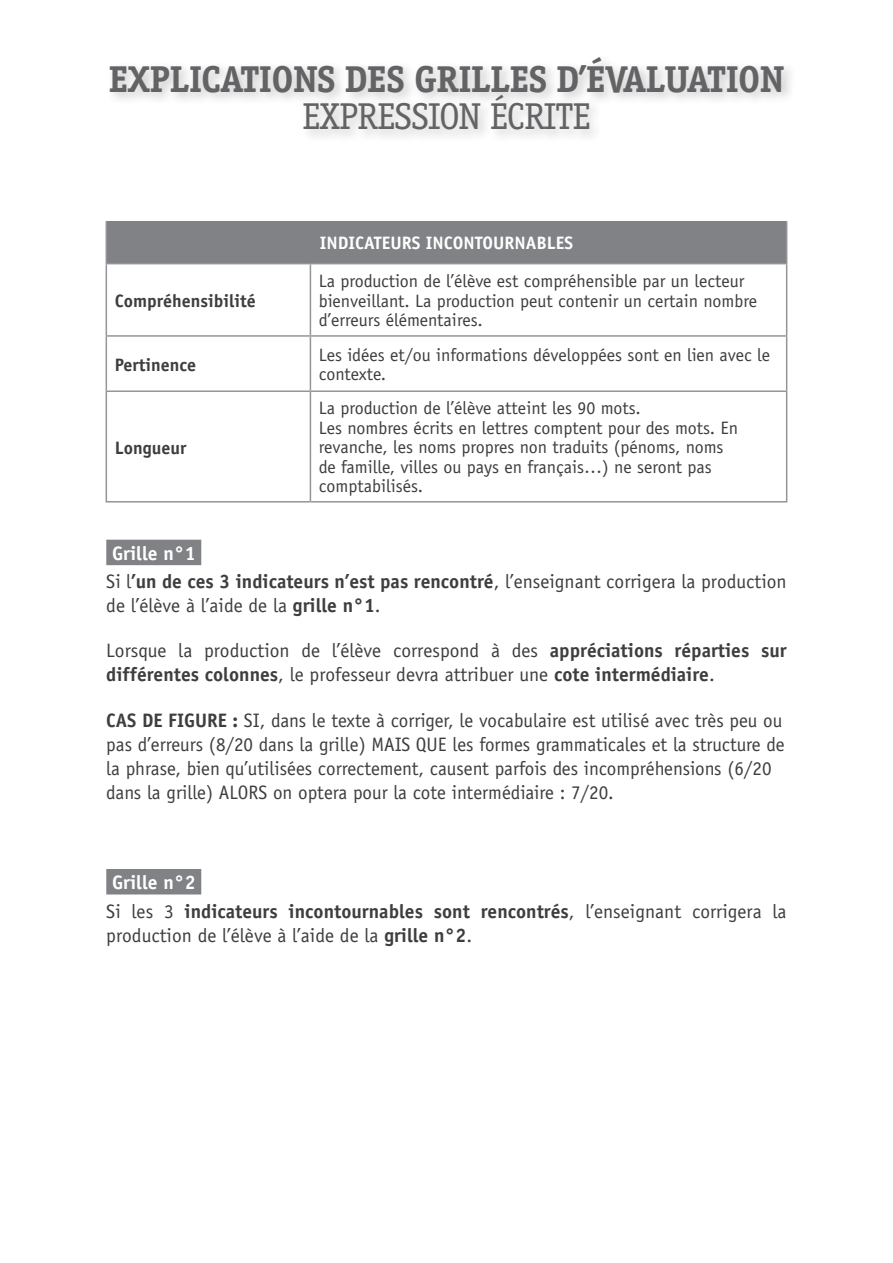
<style>
.page{position:relative;width:893px;height:1263px;background:#fff}
.page>*{position:absolute;margin:0;border:0;box-sizing:border-box;transform-origin:0 0}
.t1{font:700 37.5px "Officina Serif";letter-spacing:-.025em;color:#636366}
.t2{font:37.5px "Officina Serif";letter-spacing:-.025em;color:#636366}
.t3{font:19.5px/28.2px "Evalex Sans";color:#3e3e3f}
.t4{font:19.5px/24px "Officina Sans";color:#3e3e3f}
.t5{font:700 19.5px/28.2px "Evalex Sans";color:#3e3e3f}
.t6{font:18px/19.5px "Officina Sans";color:#3e3e3f}
.t7{font:700 18px "Officina Sans";color:#3e3e3f}
.t8{font:700 18px "Officina Sans";color:#fff}
.s1{font-weight:700;color:#fff}
.s2{font-weight:700}
.s3{color:#fff}
.s4{font-weight:400}
</style>
<div class="page">
<div style="left:105px;top:52px;width:692px;height:91px;background:#231f20;opacity:.25"></div>
<div style="left:106px;top:221px;width:681px;height:43px;background:#808285"></div>
<hr style="left:106px;top:221px;width:1px;height:42px;background:#939598">
<hr style="left:786px;top:221px;width:1px;height:42px;background:#939598">
<hr style="left:106px;top:263px;width:204px;height:1px;background:#939598">
<hr style="left:106px;top:264px;width:1px;height:71px;background:#939598">
<hr style="left:310px;top:263px;width:477px;height:1px;background:#939598">
<hr style="left:310px;top:264px;width:1px;height:71px;background:#939598">
<hr style="left:786px;top:264px;width:1px;height:71px;background:#939598">
<hr style="left:106px;top:335px;width:204px;height:2px;background:#939598">
<hr style="left:106px;top:337px;width:1px;height:53px;background:#939598">
<hr style="left:310px;top:335px;width:477px;height:2px;background:#939598">
<hr style="left:310px;top:337px;width:1px;height:53px;background:#939598">
<hr style="left:786px;top:337px;width:1px;height:53px;background:#939598">
<hr style="left:106px;top:390px;width:204px;height:2px;background:#939598">
<hr style="left:106px;top:392px;width:1px;height:109px;background:#939598">
<hr style="left:310px;top:390px;width:477px;height:2px;background:#939598">
<hr style="left:310px;top:392px;width:1px;height:109px;background:#939598">
<hr style="left:786px;top:392px;width:1px;height:109px;background:#939598">
<hr style="left:106px;top:501px;width:204px;height:1px;background:#939598">
<hr style="left:310px;top:501px;width:477px;height:1px;background:#939598">
<div style="left:106px;top:540px;width:95px;height:25px;background:#808285"></div>
<div style="left:106px;top:869px;width:95px;height:25px;background:#808285"></div>
<h1 class="t1" style="left:108px;top:56px;width:678px">EXPLICATIONS DES GRILLES D’ÉVALUATION</h1>
<h1 class="t2" style="left:302px;top:95px;width:290px">EXPRESSION ÉCRITE</h1>
<p class="t7" style="left:115px;top:289px;width:143px">Compréhensibilité</p>
<p class="t8" style="left:320px;top:232px;width:65px">IN DICATEUR</p>
<p class="t8" style="left:412px;top:232px;width:162px">S incontournables</p>
<p class="t6" style="left:319px;top:271px;width:440px">La production de l’élève est compréhensible par un lecteur bienveillant. La production peut contenir un certain nombre d’erreurs élémentaires.</p>
<p class="t7" style="left:115px;top:353px;width:83px">Pertinence</p>
<p class="t6" style="left:319px;top:345px;width:453px">Les idées et/ou informations développées sont en lien avec le contexte.</p>
<p class="t7" style="left:115px;top:436px;width:73px">Longueur</p>
<p class="t6" style="left:319px;top:398px;width:421px">La production de l’élève atteint les 90 mots.<br>Les nombres écrits en lettres comptent pour des mots. En revanche, les noms propres non traduits (pénoms, noms de famille, villes ou pays en français…) ne seront pas comptabilisés.</p>
<p class="t3" style="left:106px;top:539px;width:682px"><span class="s1">Grille n°1<br></span>Si l<span class="s2">’un de ces 3 indicateurs n’est pas rencontré</span>, l’enseignant corrigera la production</p>
<p class="t3" style="left:106px;top:591px;width:276px">de l’élève à l’aide de la <span class="s2">grille n°1</span>.</p>
<p class="t3" style="left:106px;top:639px;width:682px;line-height:24px">Lorsque la production de l’élève correspond à des <span class="s2">appréciations réparties sur différentes colonnes</span>, le professeur devra attribuer une <span class="s2">cote intermédiaire</span>.</p>
<p class="t4" style="left:106px;top:708px;width:680px"><span class="s2">Cas de figure :</span> SI, dans le texte à corriger, le vocabulaire est utilisé avec très peu ou pas d’erreurs (8/20 dans la grille) MAIS QU E les formes grammaticales et la structure de la phrase, bien qu’utilisées correctement, causent parfois des incompréhensions (6/20 dans la grille) ALORS on optera pour la cote intermédiaire : 7/20.</p>
<p class="t5" style="left:106px;top:868px;width:682px"><span class="s3">Grille n°2<br></span><span class="s4">Si les 3</span> indicateurs incontournables sont rencontrés<span class="s4">, l’enseignant corrigera la</span></p>
<p class="t3" style="left:106px;top:921px;width:367px">production de l’élève à l’aide de la <span class="s2">grille n°2</span>.</p>
</div>
